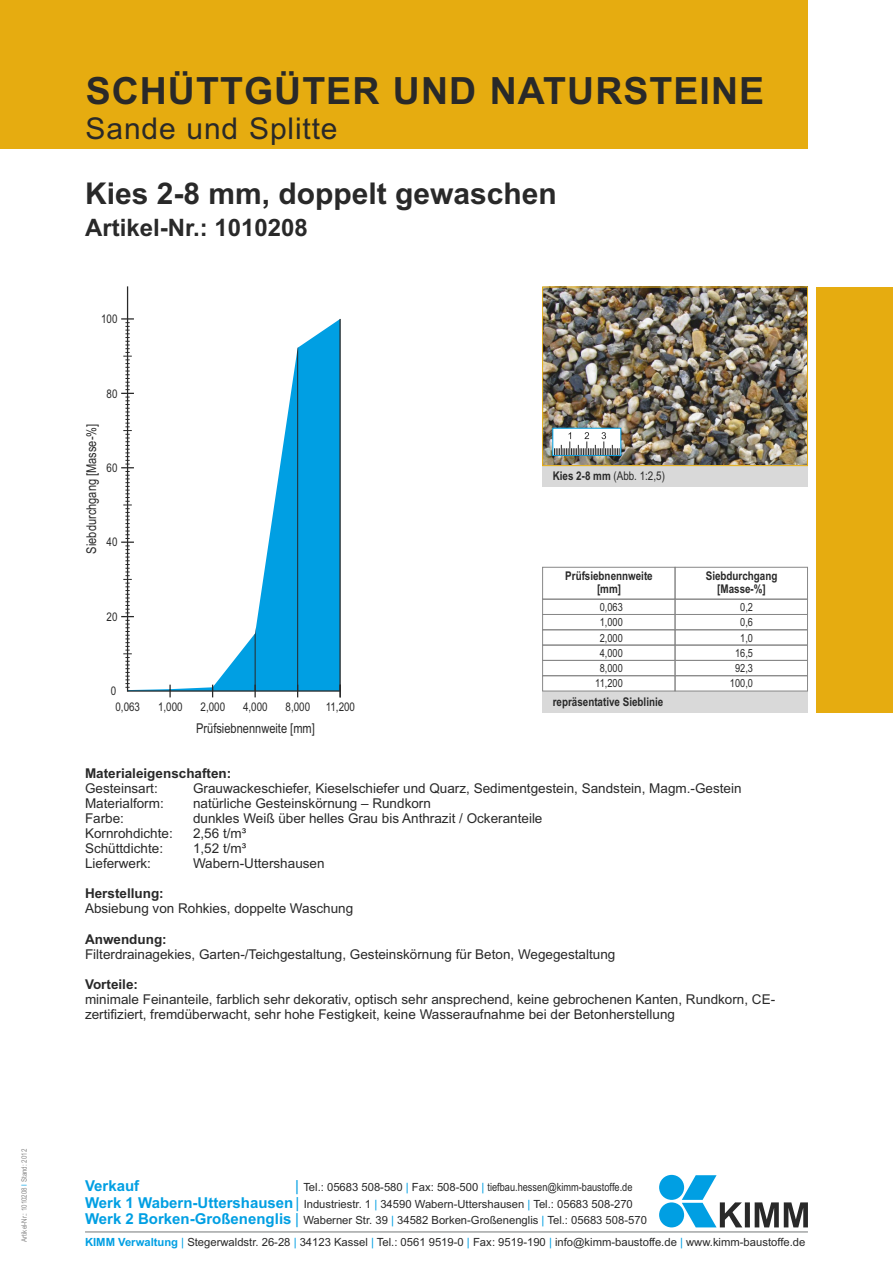
<style>
.page{position:relative;width:893px;height:1263px;background:#fff}
.page>*{position:absolute;margin:0;border:0;box-sizing:border-box;transform-origin:0 0}
.t1{font:700 37.5px "Arial";letter-spacing:.03em;color:#292929}
.t2{font:700 30px "Arial";color:#292929}
.t3{font:30px "Arial";letter-spacing:.03em;color:#292929}
.t4{font:700 24px "Arial";color:#292929}
.t5{font:700 15px/16.8px "Arial";color:#009fe3}
.t6{font:15px "Arial";color:#009fe3}
.t7{font:13.5px/15.1px "Arial";color:#292929}
.t8{font:700 13.5px "Arial";color:#292929}
.t9{font:13.5px "Arial Narrow";color:#292929}
.t10{font:700 12px/13.6px "Arial Narrow";color:#292929;text-align:center}
.t11{font:12px "Arial Narrow";color:#292929}
.t12{font:11.25px/16.8px "Arial";color:#292929}
.t13{font:11.25px/15.3px "Arial Narrow";color:#292929;text-align:center}
.t14{font:11.25px "Arial";color:#009fe3}
.t15{font:7.5px "Arial Narrow";color:#888}
.s1{color:#009fe3}
.s2{font-weight:700}
.s3{font-weight:400}
.s4{font-family:"Arial"}
.s5{font-weight:700;color:#009fe3}
</style>
<div class="page">
<img style="left:544px;top:289px;width:262px;height:175px">
<div style="left:816px;top:287px;width:77px;height:425px;background:#e6ac10"></div>
<div style="left:0;top:0;width:808px;height:149px;background:#e6ac10"></div>
<svg style="left:128px;top:319px;width:212px;height:371px"></svg>
<hr style="left:297px;top:319px;width:1px;height:372px;background:#292929">
<hr style="left:255px;top:319px;width:1px;height:372px;background:#292929">
<hr style="left:212px;top:319px;width:1px;height:372px;background:#292929">
<hr style="left:170px;top:319px;width:1px;height:372px;background:#292929">
<div style="left:542px;top:691px;width:266px;height:21px;background:#d9d9d9"></div>
<hr style="left:128px;top:690px;width:212px;height:2px;background:#292929">
<svg style="left:254px;top:685px;width:2px;height:12px"></svg>
<svg style="left:169px;top:685px;width:2px;height:12px"></svg>
<div style="left:675px;top:614px;width:133px;height:16px;border:1px solid #888"></div>
<div style="left:675px;top:629px;width:133px;height:16px;border:1px solid #888"></div>
<div style="left:675px;top:645px;width:133px;height:16px;border:1px solid #888"></div>
<div style="left:675px;top:660px;width:133px;height:16px;border:1px solid #888"></div>
<div style="left:675px;top:675px;width:133px;height:16px;border:1px solid #888"></div>
<div style="left:675px;top:567px;width:133px;height:33px;border:1px solid #888"></div>
<div style="left:542px;top:614px;width:133px;height:16px;border:1px solid #888"></div>
<div style="left:542px;top:629px;width:133px;height:16px;border:1px solid #888"></div>
<div style="left:542px;top:645px;width:133px;height:16px;border:1px solid #888"></div>
<div style="left:542px;top:660px;width:133px;height:16px;border:1px solid #888"></div>
<div style="left:542px;top:675px;width:133px;height:16px;border:1px solid #888"></div>
<div style="left:542px;top:567px;width:133px;height:33px;border:1px solid #888"></div>
<div style="left:542px;top:466px;width:266px;height:21px;background:#d9d9d9"></div>
<div style="left:542px;top:287px;width:266px;height:179px;border:1px solid #e6ac10"></div>
<svg style="left:552px;top:428px;width:69px;height:28px"></svg>
<svg style="left:121px;top:318px;width:13px;height:370px"></svg>
<hr style="left:127px;top:287px;width:1px;height:404px;background:#292929">
<hr style="left:340px;top:319px;width:1px;height:372px;background:#292929">
<hr style="left:85px;top:1231px;width:723px;height:1px;background:#757878">
<div style="left:659px;top:1175px;width:25px;height:25px;background:#009fe3;border-radius:50%"></div>
<div style="left:659px;top:1202px;width:25px;height:25px;background:#009fe3;border-radius:50%"></div>
<svg style="left:682px;top:1175px;width:126px;height:52px"></svg>
<p class="t15" style="left:21px;top:1242px;width:94px;rotate:-90deg">Artikel-Nr.: 1010208 <span class="s1">I</span> Stand: 2012</p>
<h1 class="t1" style="left:86px;top:76px;width:680px">SCHÜTTGÜTER UND NATURSTEINE</h1>
<h2 class="t3" style="left:86px;top:117px;width:253px">Sande und Splitte</h2>
<h2 class="t2" style="left:85px;top:182px;width:473px">Kies 2-8 mm, doppelt gewaschen</h2>
<h3 class="t4" style="left:85px;top:218px;width:224px">Artikel-Nr.: 1010208</h3>
<p class="t11" style="left:101px;top:314px;width:18px">100</p>
<p class="t11" style="left:107px;top:389px;width:12px">80</p>
<p class="t9" style="left:86px;top:554px;width:131px;rotate:-90deg">Siebdurchgang [Masse-%]</p>
<p class="t11" style="left:107px;top:463px;width:12px">60</p>
<p class="t11" style="left:107px;top:538px;width:12px">40</p>
<p class="t11" style="left:107px;top:612px;width:12px">20</p>
<p class="t11" style="left:111px;top:686px;width:7px">0</p>
<p class="t11" style="left:115px;top:703px;width:26px">0,063</p>
<p class="t11" style="left:158px;top:703px;width:26px">1,000</p>
<p class="t11" style="left:201px;top:703px;width:26px">2,000</p>
<p class="t11" style="left:243px;top:703px;width:26px">4,000</p>
<p class="t11" style="left:286px;top:703px;width:26px">8,000</p>
<p class="t11" style="left:326px;top:703px;width:31px">11,200</p>
<p class="t9" style="left:196px;top:723px;width:120px">Prüfsiebnennweite [mm]</p>
<p class="t11" style="left:553px;top:472px;width:114px"><span class="s2">Kies 2-8 mm</span> (Abb. 1:2,5)</p>
<p class="t10" style="left:565px;top:567px;width:89px">Prüfsiebnennweite [mm]</p>
<p class="t10" style="left:706px;top:567px;width:73px">Siebdurchgang [Masse-%]</p>
<p class="t13" style="left:595px;top:600px;width:29px">0,063<br>1,000<br>2,000<br>4,000<br>8,000<br>11,200</p>
<p class="t13" style="left:730px;top:600px;width:25px;text-align:right">0,2<br>0,6<br>1,0<br>16,5<br>92,3<br>100,0</p>
<p class="t10" style="left:553px;top:693px;width:112px">repräsentative Sieblinie</p>
<p class="t8" style="left:85px;top:768px;width:148px">Materialeigenschaften:</p>
<p class="t7" style="left:85px;top:782px;width:74px">Gesteinsart:</p>
<p class="t7" style="left:193px;top:782px;width:550px">Grauwackeschiefer, Kieselschiefer und Quarz, Sedimentgestein, Sandstein, Magm.-Gestein</p>
<p class="t7" style="left:85px;top:797px;width:80px">Materialform:</p>
<p class="t7" style="left:193px;top:797px;width:239px">natürliche Gesteinskörnung – Rundkorn</p>
<p class="t7" style="left:85px;top:812px;width:41px">Farbe:</p>
<p class="t7" style="left:193px;top:812px;width:351px">dunkles Weiß über helles Grau bis Anthrazit / Ockeranteile</p>
<p class="t7" style="left:85px;top:827px;width:89px">Kornrohdichte:</p>
<p class="t7" style="left:193px;top:827px;width:55px">2,56 t/m³</p>
<p class="t7" style="left:85px;top:842px;width:80px">Schüttdichte:</p>
<p class="t7" style="left:193px;top:842px;width:55px">1,52 t/m³</p>
<p class="t7" style="left:85px;top:857px;width:68px">Lieferwerk:</p>
<p class="t7" style="left:193px;top:857px;width:133px">Wabern-Uttershausen</p>
<p class="t8" style="left:85px;top:888px;width:80px">Herstellung:</p>
<p class="t7" style="left:85px;top:902px;width:270px">Absiebung von Rohkies, doppelte Waschung</p>
<p class="t8" style="left:85px;top:934px;width:83px">Anwendung:</p>
<p class="t7" style="left:85px;top:947px;width:532px">Filterdrainagekies, Garten-/Teichgestaltung, Gesteinskörnung für Beton, Wegegestaltung</p>
<p class="t8" style="left:85px;top:979px;width:55px">Vorteile:</p>
<p class="t7" style="left:85px;top:993px;width:692px">minimale Feinanteile, farblich sehr dekorativ, optisch sehr ansprechend, keine gebrochenen Kanten, Rundkorn, CE&shy;zertifiziert, fremdüberwacht, sehr hohe Festigkeit, keine Wasseraufnahme bei der Betonherstellung</p>
<p class="t5" style="left:85px;top:1178px;width:216px">Verkauf<br>Werk 1 Wabern-Uttershausen<span class="s3">|<br></span>Werk 2 Borken-Großenenglis <span class="s3">|</span></p>
<p class="t6" style="left:295px;top:1180px;width:5px">|</p>
<p class="t14" style="left:406px;top:1182px;width:4px">|</p>
<p class="t14" style="left:481px;top:1182px;width:4px">|</p>
<p class="t14" style="left:374px;top:1199px;width:4px">|</p>
<p class="t14" style="left:528px;top:1199px;width:4px">|</p>
<p class="t14" style="left:391px;top:1216px;width:4px">|</p>
<p class="t14" style="left:542px;top:1216px;width:4px">|</p>
<p class="t13" style="left:303px;top:1180px;width:331px"><span class="s4">Tel.: 05683 508-580 Fax: 508-500</span> tiefbau.hessen@kimm-baustoffe.de</p>
<p class="t12" style="left:303px;top:1196px;width:345px">Industriestr. 1 34590 Wabern-Uttershausen Tel.: 05683 508-270<br>Waberner Str. 39 34582 Borken-Großenenglis Tel.: 05683 508-570</p>
<p class="t12" style="left:85px;top:1234px;width:722px"><span class="s5">KIMM Verwaltung</span> <span class="s1">|</span> Stegerwaldstr. 26-28 <span class="s1">|</span> 34123 Kassel <span class="s1">|</span> Tel.: 0561 9519-0 <span class="s1">|</span> Fax: 9519-190 <span class="s1">|</span> info@kimm-baustoffe.de <span class="s1">|</span> www.kimm-baustoffe.de</p>
</div>
